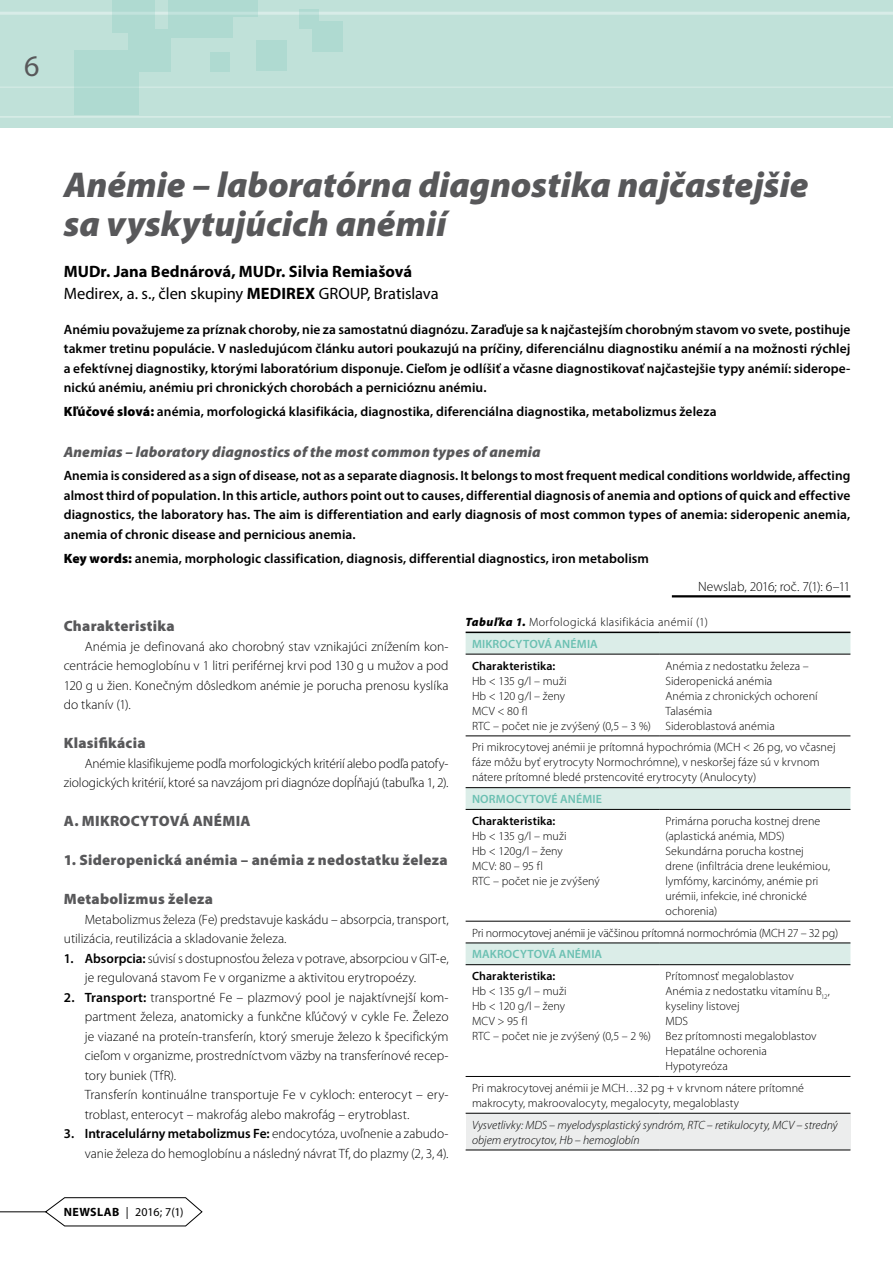
<style>
.page{position:relative;width:893px;height:1263px;background:#fff}
.page>*{position:absolute;margin:0;border:0;box-sizing:border-box;transform-origin:0 0}
.t1{font:italic 900 36px/39px "Myriad Pro";color:#58585a}
.t2{font:30px "Myriad Pro";color:#58585a}
.t3{font:700 16.5px/22.5px "Myriad Pro";color:#000}
.t4{font:900 15px "Myriad Pro";letter-spacing:.02em;color:#58585a}
.t5{font:italic 900 15px "Myriad Pro";letter-spacing:.01em;color:#58585a}
.t6{font:300 13.5px/19.5px "Myriad Pro";color:#000}
.t7{font:600 13.5px/19.5px "Myriad Pro";letter-spacing:.005em;color:#000;text-align:justify}
.t8{font:300 12px/15px "Myriad Pro";letter-spacing:.005em;color:#000}
.t9{font:italic 300 12px/15px "Myriad Pro";letter-spacing:.005em;color:#000}
.t10{font:300 12px "Myriad Pro";letter-spacing:-.015em;color:#000}
.t11{font:300 12px/22.2px "Myriad Pro";letter-spacing:.03em;color:#000}
.t12{font:600 12px "Myriad Pro";letter-spacing:.01em;color:#000}
.t13{font:600 12px "Myriad Pro";letter-spacing:.015em;color:#6bc0b2}
.t14{font:12px "Myriad Pro";color:#000}
.s1{font-weight:400}
.s2{font-weight:900}
.s3{font-weight:600}
.s4{font-weight:900;font-style:italic}
.s5{font-weight:600;color:#6bc0b2}
.s6{font-weight:700}
</style>
<div class="page">
<svg style="left:44px;top:1197px;width:159px;height:30px"></svg>
<hr style="left:0;top:1211px;width:47px;height:1px;background:#000">
<div style="left:0;top:0;width:893px;height:128px;background:#c0e1d9"></div>
<hr style="left:0;top:116px;width:891px;height:2px;background:#fff">
<hr style="left:0;top:87px;width:893px;height:1px;background:#fff">
<hr style="left:0;top:12px;width:893px;height:3px;background:#fff">
<svg style="left:168px;top:0;width:64px;height:38px;fill:#afdad1"></svg>
<div style="left:74px;top:50px;width:65px;height:64px;background:#afdad1"></div>
<div style="left:128px;top:29px;width:43px;height:43px;background:#afdad1"></div>
<svg style="left:112px;top:0;width:43px;height:33px"></svg>
<svg style="left:227px;top:0;width:30px;height:16px"></svg>
<div style="left:313px;top:22px;width:30px;height:30px;background:#afdad1"></div>
<div style="left:257px;top:40px;width:30px;height:31px;background:#afdad1"></div>
<div style="left:210px;top:52px;width:20px;height:20px;background:#afdad1"></div>
<div style="left:299px;top:9px;width:20px;height:20px;background:linear-gradient(to bottom,#b8ded7,#add9cf)"></div>
<hr style="left:672px;top:595px;width:178px;height:2px;background:#000">
<svg style="left:466px;top:633px;width:384px;height:331px"></svg>
<div style="left:466px;top:1113px;width:384px;height:37px;background:#eceded"></div>
<hr style="left:466px;top:654px;width:193px;height:1px;background:#000">
<hr style="left:659px;top:654px;width:191px;height:1px;background:#000">
<hr style="left:466px;top:736px;width:193px;height:1px;background:#000">
<hr style="left:659px;top:736px;width:191px;height:1px;background:#000">
<hr style="left:466px;top:787px;width:193px;height:1px;background:#000">
<hr style="left:659px;top:787px;width:191px;height:1px;background:#000">
<hr style="left:466px;top:809px;width:193px;height:1px;background:#000">
<hr style="left:659px;top:809px;width:191px;height:1px;background:#000">
<hr style="left:466px;top:921px;width:193px;height:1px;background:#000">
<hr style="left:659px;top:921px;width:191px;height:1px;background:#000">
<hr style="left:466px;top:943px;width:193px;height:1px;background:#000">
<hr style="left:659px;top:943px;width:191px;height:1px;background:#000">
<hr style="left:466px;top:964px;width:193px;height:1px;background:#000">
<hr style="left:659px;top:964px;width:191px;height:1px;background:#000">
<hr style="left:466px;top:1076px;width:193px;height:1px;background:#000">
<hr style="left:659px;top:1076px;width:191px;height:1px;background:#000">
<hr style="left:466px;top:1113px;width:193px;height:1px;background:#000">
<hr style="left:659px;top:1113px;width:191px;height:1px;background:#000">
<hr style="left:466px;top:1150px;width:193px;height:1px;background:#000">
<hr style="left:659px;top:1150px;width:191px;height:1px;background:#000">
<hr style="left:466px;top:632px;width:193px;height:1px;background:#000">
<hr style="left:659px;top:632px;width:191px;height:1px;background:#000">
<h2 class="t2" style="left:24px;top:48px;width:17px">6</h2>
<h1 class="t1" style="left:64px;top:164px;width:746px">Anémie – laboratórna diagnostika najčastejšie sa vyskytujúcich anémií</h1>
<p class="t3" style="left:64px;top:259px;width:376px">MUDr. Jana Bednárová, MUDr. Silvia Remiašová<br><span class="s1">Medirex, a. s., člen skupiny</span> MEDIREX <span class="s1">GROUP, Bratislava</span></p>
<p class="t7" style="left:64px;top:319px;width:788px">Anémiu považujeme za príznak choroby, nie za samostatnú diagnózu. Zaraďuje sa k najčastejším chorobným stavom vo svete, postihuje takmer tretinu populácie. V nasledujúcom článku autori poukazujú na príčiny, diferenciálnu diagnostiku anémií a na možnosti rýchlej a efektívnej diagnostiky, ktorými laboratórium disponuje. Cieľom je odlíšiť a včasne diagnostikovať najčastejšie typy anémií: siderope&shy;nickú anémiu, anémiu pri chronických chorobách a pernicióznu anémiu.</p>
<p class="t7" style="left:64px;top:401px;width:654px"><span class="s2">Kľúčové slová:</span> anémia, morfologická klasifikácia, diagnostika, diferenciálna diagnostika, metabolizmus železa</p>
<p class="t5" style="left:64px;top:442px;width:478px">Anemias – laboratory diagnostics of the most common types of anemia</p>
<p class="t7" style="left:64px;top:466px;width:788px">Anemia is considered as a sign of disease, not as a separate diagnosis. It belongs to most frequent medical conditions worldwide, affecting almost third of population. In this article, authors point out to causes, differential diagnosis of anemia and options of quick and effective diagnostics, the laboratory has. The aim is differentiation and early diagnosis of most common types of anemia: sideropenic anemia, anemia of chronic disease and pernicious anemia.</p>
<p class="t7" style="left:64px;top:548px;width:587px"><span class="s2">Key words:</span> anemia, morphologic classification, diagnosis, differential diagnostics, iron metabolism</p>
<p class="t6" style="left:698px;top:577px;width:154px">Newslab, 2016; roč. 7(1): 6–11</p>
<p class="t4" style="left:64px;top:616px;width:112px">Charakteristika</p>
<p class="t6" style="left:64px;top:636px;width:386px;text-align:justify;text-indent:21px">Anémia je definovaná ako chorobný stav vznikajúci znížením kon&shy;centrácie hemoglobínu v 1 litri periférnej krvi pod 130 g u mužov a pod 120 g u žien. Konečným dôsledkom anémie je porucha prenosu kyslíka do tkanív (1).</p>
<p class="t4" style="left:64px;top:733px;width:83px">Klasifikácia</p>
<p class="t6" style="left:64px;top:753px;width:386px;text-align:right">Anémie klasifikujeme podľa morfologických kritérií alebo podľa patofy&shy;ziologických kritérií, ktoré sa navzájom pri diagnóze dopĺňajú (tabuľka 1, 2).</p>
<p class="t4" style="left:64px;top:811px;width:188px">A. MIKROCYTOVÁ ANÉMIA</p>
<p class="t4" style="left:64px;top:850px;width:386px">1. Sideropenická anémia – anémia z nedostatku železa</p>
<p class="t4" style="left:64px;top:889px;width:151px">Metabolizmus železa</p>
<p class="t6" style="left:64px;top:909px;width:386px;text-indent:21px">Metabolizmus železa (Fe) predstavuje kaskádu – absorpcia, transport, utilizácia, reutilizácia a skladovanie železa.</p>
<p class="t6" style="left:85px;top:948px;width:365px;text-indent:-21px"><span class="s3">1. Absorpcia:</span> súvisí s dostupnosťou železa v potrave, absorpciou v GIT-e, je regulovaná stavom Fe v organizme a aktivitou erytropoézy.</p>
<p class="t6" style="left:85px;top:987px;width:365px;text-indent:-21px"><span class="s3">2. Transport:</span> transportné Fe – plazmový pool je najaktívnejší kom&shy;partment železa, anatomicky a funkčne kľúčový v cykle Fe. Železo je viazané na proteín-transferín, ktorý smeruje železo k špecifickým cieľom v organizme, prostredníctvom väzby na transferínové recep&shy;tory buniek (TfR).<br>Transferín kontinuálne transportuje Fe v cykloch: enterocyt – ery&shy;troblast, enterocyt – makrofág alebo makrofág – erytroblast.</p>
<p class="t6" style="left:64px;top:1124px;width:386px;text-align:right"><span class="s3">3. Intracelulárny metabolizmus Fe:</span> endocytóza, uvoľnenie a zabudo&shy;vanie železa do hemoglobínu a následný návrat Tf, do plazmy (2, 3, 4).</p>
<p class="t11" style="left:472px;top:610px;width:237px;text-indent:-6px"><span class="s4">Tabuľka 1.</span> Morfologická klasifikácia anémií (1)<br><span class="s5">MIKROCYTOVÁ ANÉMIA</span></p>
<p class="t12" style="left:472px;top:658px;width:85px">Charakteristika:</p>
<p class="t8" style="left:472px;top:673px;width:180px">Hb &lt; 135 g/l – muži<br>Hb &lt; 120 g/l – ženy<br>MCV &lt; 80 fl<br>RTC – počet nie je zvýšený (0,5 – 3 %)</p>
<p class="t8" style="left:665px;top:658px;width:154px">Anémia z nedostatku železa –<br>Sideropenická anémia<br>Anémia z chronických ochorení<br>Talasémia<br>Sideroblastová anémia</p>
<p class="t8" style="left:472px;top:740px;width:365px">Pri mikrocytovej anémii je prítomná hypochrómia (MCH &lt; 26 pg, vo včasnej fáze môžu byť erytrocyty Normochrómne), v neskoršej fáze sú v krvnom nátere prítomné bledé prstencovité erytrocyty (Anulocyty)</p>
<p class="t13" style="left:472px;top:791px;width:132px">NORMOCYTOVÉ ANÉMIE</p>
<p class="t12" style="left:472px;top:813px;width:85px">Charakteristika:</p>
<p class="t8" style="left:472px;top:828px;width:129px">Hb &lt; 135 g/l – muži<br>Hb &lt; 120g/l – ženy<br>MCV: 80 – 95 fl<br>RTC – počet nie je zvýšený</p>
<p class="t8" style="left:665px;top:813px;width:166px">Primárna porucha kostnej drene (aplastická anémia, MDS)<br>Sekundárna porucha kostnej drene (infiltrácia drene leukémiou, lymfómy, karcinómy, anémie pri urémii, infekcie, iné chronické ochorenia)</p>
<p class="t10" style="left:472px;top:925px;width:368px">Pri normocytovej anémii je väčšinou prítomná normochrómia (MCH 27 – 32 pg)</p>
<p class="t13" style="left:472px;top:947px;width:132px">MAKROCYTOVÁ ANÉMIA</p>
<p class="t12" style="left:472px;top:968px;width:85px">Charakteristika:</p>
<p class="t8" style="left:472px;top:983px;width:180px">Hb &lt; 135 g/l – muži<br>Hb &lt; 120 g/l – ženy<br>MCV &gt; 95 fl<br>RTC – počet nie je zvýšený (0,5 – 2 %)</p>
<p class="t8" style="left:665px;top:968px;width:166px">Prítomnosť megaloblastov<br>Anémia z nedostatku vitamínu B<sub>12</sub>, kyseliny listovej<br>MDS<br>Bez prítomnosti megaloblastov<br>Hepatálne ochorenia<br>Hypotyreóza</p>
<p class="t8" style="left:472px;top:1080px;width:334px">Pri makrocytovej anémii je MCH…32 pg + v krvnom nátere prítomné makrocyty, makroovalocyty, megalocyty, megaloblasty</p>
<p class="t9" style="left:472px;top:1117px;width:367px">Vysvetlivky: MDS – myelodysplastický syndróm, RTC – retikulocyty, MCV – stredný objem erytrocytov, Hb – hemoglobín</p>
<p class="t14" style="left:64px;top:1205px;width:121px"><span class="s6">NEWSLAB</span> | 2016; 7(1)</p>
</div>
